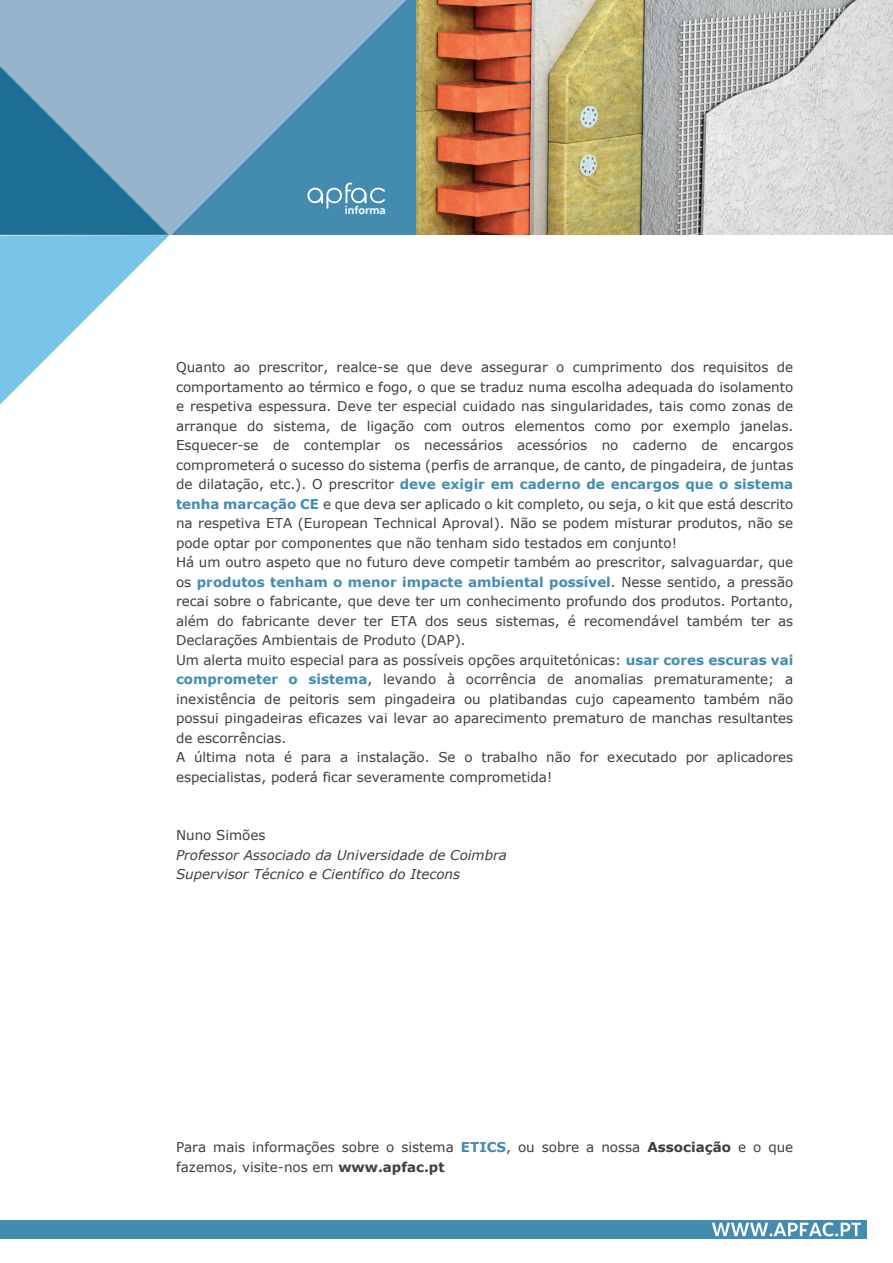
<style>
.page{position:relative;width:893px;height:1263px;background:#fff}
.page>*{position:absolute;margin:0;border:0;box-sizing:border-box;transform-origin:0 0}
.t1{font:13.5px/19.5px "Verdana";color:#3e3e3f}
.t2{font:italic 13.5px/19.5px "Verdana";color:#3e3e3f}
.t3{font:11.25px "Yorkten Nor Med";color:#fff}
.s1{font-weight:700;color:#438cb0}
.s2{font-weight:700}
</style>
<div class="page">
<div style="left:0;top:1220px;width:867px;height:18px;background:#438cb0"></div>
<svg style="left:712px;top:1222px;width:149px;height:14px"></svg>
<img style="left:416px;top:0;width:477px;height:234px">
<svg style="left:0;top:0;width:406px;height:234px;background:#74a4c1"></svg>
<svg style="left:0;top:66px;width:172px;height:339px"></svg>
<p class="t3" style="left:345px;top:203px;width:42px">informa</p>
<p class="t1" style="left:176px;top:358px;width:619px">Quanto ao prescritor, realce-se que deve assegurar o cumprimento dos requisitos de comportamento ao térmico e fogo, o que se traduz numa escolha adequada do isolamento e respetiva espessura. Deve ter especial cuidado nas singularidades, tais como zonas de arranque do sistema, de ligação com outros elementos como por exemplo janelas.<br>Esquecer-se de contemplar os necessários acessórios no caderno de encargos comprometerá o sucesso do sistema (perfis de arranque, de canto, de pingadeira, de juntas de dilatação, etc.). O prescritor <span class="s1">deve exigir em caderno de encargos que o sistema tenha marcação CE</span> e que deva ser aplicado o kit completo, ou seja, o kit que está descrito na respetiva ETA (European Technical Aproval). Não se podem misturar produtos, não se pode optar por componentes que não tenham sido testados em conjunto!<br>Há um outro aspeto que no futuro deve competir também ao prescritor, salvaguardar, que os <span class="s1">produtos tenham o menor impacte ambiental possível</span>. Nesse sentido, a pressão recai sobre o fabricante, que deve ter um conhecimento profundo dos produtos. Portanto, além do fabricante dever ter ETA dos seus sistemas, é recomendável também ter as Declarações Ambientais de Produto (DAP).<br>Um alerta muito especial para as possíveis opções arquitetónicas: <span class="s1">usar cores escuras vai comprometer o sistema</span>, levando à ocorrência de anomalias prematuramente; a inexistência de peitoris sem pingadeira ou platibandas cujo capeamento também não possui pingadeiras eficazes vai levar ao aparecimento prematuro de manchas resultantes de escorrências.<br>A última nota é para a instalação. Se o trabalho não for executado por aplicadores especialistas, poderá ficar severamente comprometida!</p>
<p class="t1" style="left:176px;top:826px;width:91px">Nuno Simões</p>
<p class="t2" style="left:176px;top:845px;width:332px">Professor Associado da Universidade de Coimbra<br>Supervisor Técnico e Científico do Itecons</p>
<p class="t1" style="left:176px;top:1138px;width:619px">Para mais informações sobre o sistema <span class="s1">ETICS</span>, ou sobre a nossa <span class="s2">Associação</span> e o que fazemos, visite-nos em <span class="s2">www.apfac.pt</span></p>
</div>
